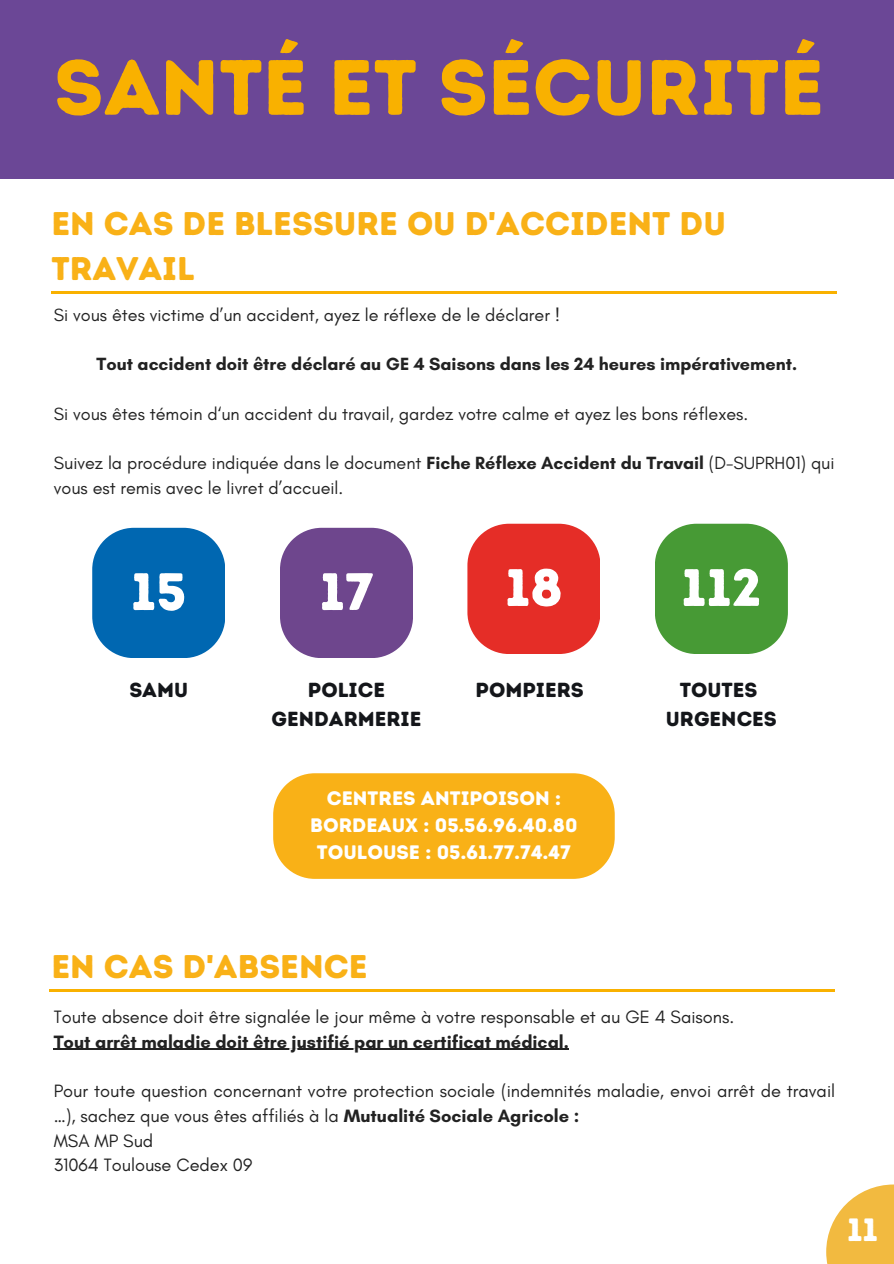
<style>
.page{position:relative;width:894px;height:1264px;background:#fff}
.page>*{position:absolute;margin:0;border:0;box-sizing:border-box;transform-origin:0 0}
.t1{font:78px "Intro Rust Base";color:#f9b100}
.t2{font:52.5px "Intro Rust Base";color:#fff}
.t3{font:32.85px/45px "Intro Rust Base";color:#f9b117}
.t4{font:32.25px "Intro Rust Base";color:#fff}
.t5{font:20.4px/28.2px "Intro Rust Base";color:#14161a;text-align:center}
.t6{font:19.5px/27px "Intro Rust Base";color:#fff;text-align:center}
.t7{font:18.15px/24.8px "Glacial Indifference";color:#222}
.t8{font:700 18.15px "Glacial Indifference";color:#222}
.t9{font:18px/24.8px "Glacial Indifference";color:#222}
.t10{font:700 18px "Glacial Indifference";color:#222}
.s1{font-weight:700}
</style>
<div class="page">
<div style="left:0;top:0;width:893px;height:179px;background:#6b4796"></div>
<hr style="left:51px;top:291px;width:786px;height:2px;background:#f9b100">
<svg style="left:92px;top:528px;width:133px;height:130px;background:#1573b7"></svg>
<svg style="left:280px;top:528px;width:133px;height:130px;background:#7a5596"></svg>
<svg style="left:467px;top:523px;width:133px;height:131px;background:#e7403b"></svg>
<svg style="left:655px;top:523px;width:132px;height:131px;background:#57a246"></svg>
<div style="left:273px;top:773px;width:341px;height:105px;background:#f9b117"></div>
<hr style="left:49px;top:989px;width:785px;height:2px;background:#f9b100">
<hr style="left:54px;top:1048px;width:514px;height:1px;background:#222">
<svg style="left:826px;top:1184px;width:67px;height:79px;fill:#f2ba40"></svg>
<h6 class="t1" style="left:54px;top:41px;width:771px">SANTÉ ET SÉCURITÉ</h6>
<p class="t3" style="left:51px;top:200px;width:675px">EN CAS DE BLESSURE OU D'ACCIDENT DU<br>TRAVAIL</p>
<p class="t9" style="left:54px;top:302px;width:508px">Si vous êtes victime d’un accident, ayez le réflexe de le déclarer !</p>
<h1 class="t10" style="left:96px;top:353px;width:702px">Tout accident doit être déclaré au GE 4 Saisons dans les 24 heures impérativement.</h1>
<h3 class="t9" style="left:54px;top:401px;width:695px">Si vous êtes témoin d‘un accident du travail, gardez votre calme et ayez les bons réflexes.</h3>
<p class="t9" style="left:54px;top:450px;width:782px">Suivez la procédure indiquée dans le document <span class="s1">Fiche Réflexe Accident du Travail</span> (D-SUPRH01) qui vous est remis avec le livret d’accueil.</p>
<p class="t2" style="left:131px;top:560px;width:57px">15</p>
<p class="t2" style="left:319px;top:560px;width:55px">17</p>
<p class="t2" style="left:505px;top:556px;width:59px">18</p>
<p class="t2" style="left:681px;top:556px;width:82px">112</p>
<p class="t5" style="left:129px;top:676px;width:60px">SAMU</p>
<h2 class="t5" style="left:271px;top:676px;width:151px">POLICE<br>GENDARMERIE</h2>
<h4 class="t5" style="left:475px;top:676px;width:110px">POMPIERS</h4>
<h4 class="t5" style="left:665px;top:676px;width:112px">TOUTES<br>URGENCES</h4>
<h4 class="t6" style="left:310px;top:784px;width:269px">CENTRES ANTIPOISON :<br>BORDEAUX : 05.56.96.40.80<br>TOULOUSE : 05.61.77.74.47</h4>
<h4 class="t3" style="left:51px;top:944px;width:317px">EN CAS D'ABSENCE</h4>
<h5 class="t7" style="left:54px;top:1004px;width:682px">Toute absence doit être signalée le jour même à votre responsable et au GE 4 Saisons.</h5>
<h3 class="t8" style="left:54px;top:1030px;width:516px">Tout arrêt maladie doit être justifié par un certificat médical.</h3>
<p class="t7" style="left:54px;top:1078px;width:782px">Pour toute question concernant votre protection sociale (indemnités maladie, envoi arrêt de travail …), sachez que vous êtes affiliés à la <span class="s1">Mutualité Sociale Agricole :</span></p>
<p class="t7" style="left:54px;top:1127px;width:101px">MSA MP Sud</p>
<p class="t7" style="left:54px;top:1152px;width:200px">31064 Toulouse Cedex 09</p>
<p class="t4" style="left:846px;top:1209px;width:32px">11</p>
</div>
